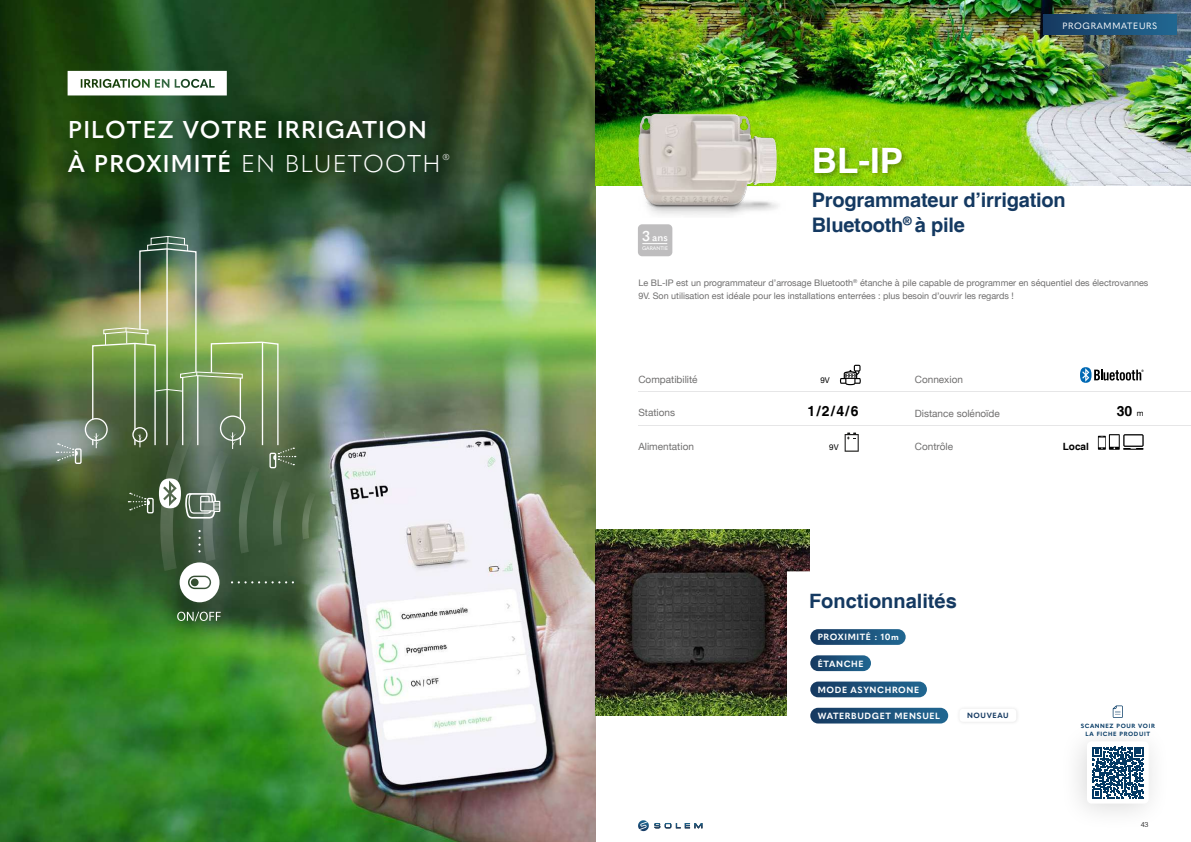
<style>
.page{position:relative;width:1191px;height:842px;background:#fff}
.page>*{position:absolute;margin:0;border:0;box-sizing:border-box;transform-origin:0 0}
.t1{font:700 35px "Helvetica";color:#fff}
.t2{font:600 24px/34px "Quasimoda";letter-spacing:.05em;color:#fff}
.t3{font:700 20px/24px "Helvetica";letter-spacing:-.01em;color:#143961}
.t4{font:700 14px "Helvetica";color:#000}
.t5{font:600 10.3px "Quasimoda";color:#fff}
.t6{font:10px "Helvetica Neue";color:#706f6f}
.t7{font:700 10px "Helvetica";color:#000}
.t8{font:9px/13px "Helvetica Neue";color:#706f6f}
.t9{font:9px "Quasimoda";letter-spacing:.075em;color:#fff}
.t10{font:700 8.9px "Quasimoda";letter-spacing:.07em;color:#fff}
.t11{font:8px "Helvetica Neue";color:#000}
.t12{font:700 7.5px "Quasimoda";letter-spacing:.075em;color:#143961}
.t13{font:300 7px "Helvetica";color:#000}
.t14{font:700 6px/7.2px "Quasimoda";letter-spacing:.1em;color:#043964;text-align:center}
.t15{font:500 5.2px "Quasimoda";color:#fff}
.s1{font-weight:300}
.s2{font-size:14.1px}
</style>
<div class="page">
<svg style="left:638px;top:820px;width:64px;height:11px"></svg>
<img style="left:0;top:0;width:595px;height:842px">
<div style="left:58px;top:109px;width:401px;height:74px;background:#000;opacity:.2"></div>
<img style="left:595px;top:0;width:596px;height:185px">
<hr style="left:638px;top:425px;width:184px;height:1px;background:#e6e6e7">
<hr style="left:638px;top:391px;width:184px;height:1px;background:#e6e6e7">
<hr style="left:822px;top:425px;width:369px;height:1px;background:#e6e6e7">
<hr style="left:822px;top:391px;width:369px;height:1px;background:#e6e6e7">
<svg style="left:1080px;top:367px;width:63px;height:16px"></svg>
<svg style="left:1098px;top:434px;width:45px;height:16px"></svg>
<img style="left:630px;top:115px;width:155px;height:100px">
<svg style="left:840px;top:365px;width:21px;height:20px"></svg>
<svg style="left:1092px;top:747px;width:51px;height:51px"></svg>
<svg style="left:1112px;top:705px;width:10px;height:13px"></svg>
<svg style="left:844px;top:433px;width:14px;height:19px"></svg>
<div style="left:1043px;top:14px;width:133px;height:21px;background:linear-gradient(to right,#173a61,#216892)"></div>
<img style="left:56px;top:236px;width:270px;height:387px">
<svg style="left:68px;top:71px;width:159px;height:24px"></svg>
<img style="left:595px;top:530px;width:215px;height:185px">
<svg style="left:776px;top:560px;width:173px;height:164px"></svg>
<div style="left:810px;top:681px;width:117px;height:16px;background:linear-gradient(to right,#183b62,#226893);border-radius:8px"></div>
<svg style="left:810px;top:708px;width:138px;height:15px;background:#1c5179"></svg>
<div style="left:810px;top:629px;width:95px;height:16px;background:linear-gradient(to right,#193c62,#206791);border-radius:8px"></div>
<div style="left:638px;top:224px;width:34px;height:32px;background:#bebdbe;border-radius:4px"></div>
<svg style="left:642px;top:243px;width:25px;height:1px"></svg>
<div style="left:810px;top:144px;width:99px;height:36px;background:#000;opacity:.39"></div>
<div style="left:955px;top:705px;width:65px;height:20px;background:#f9f9f9"></div>
<div style="left:959px;top:709px;width:57px;height:13px;background:#fff;border-radius:4px"></div>
<div style="left:810px;top:655px;width:61px;height:16px;background:linear-gradient(to right,#1a3c63,#226892);border-radius:8px"></div>
<h2 class="t2" style="left:68px;top:110px;width:383px">PILOTEZ VOTRE IRRIGATION<br>À PROXIMITÉ <span class="s1">EN BLUETOOTH</span><sup>®</sup></h2>
<p class="t5" style="left:642px;top:229px;width:27px"><span class="s2">3</span> ans</p>
<p class="t15" style="left:642px;top:244px;width:27px">GARANTIE</p>
<h1 class="t1" style="left:811px;top:139px;width:93px">BL-IP</h1>
<p class="t9" style="left:1062px;top:19px;width:96px">PROGRAMMATEURS</p>
<h3 class="t3" style="left:811px;top:189px;width:255px">Programmateur d’irrigation<br>Bluetooth<sup>®</sup> à pile</h3>
<p class="t8" style="left:638px;top:276px;width:511px">Le BL-IP est un programmateur d’arrosage Bluetooth<sup>®</sup> étanche à pile capable de programmer en séquentiel des électrovannes<br>9V. Son utilisation est idéale pour les installations enterrées : plus besoin d’ouvrir les regards !</p>
<p class="t6" style="left:638px;top:372px;width:61px">Compatibilité</p>
<p class="t11" style="left:820px;top:374px;width:11px">9V</p>
<p class="t6" style="left:914px;top:372px;width:50px">Connexion</p>
<p class="t6" style="left:638px;top:405px;width:38px">Stations</p>
<h3 class="t4" style="left:807px;top:403px;width:53px">1/2/4/6</h3>
<p class="t6" style="left:914px;top:406px;width:87px">Distance solénoïde</p>
<h3 class="t4" style="left:1116px;top:403px;width:17px">30</h3>
<p class="t11" style="left:1136px;top:408px;width:8px">m</p>
<p class="t6" style="left:638px;top:439px;width:57px">Alimentation</p>
<p class="t11" style="left:829px;top:441px;width:11px">9V</p>
<p class="t6" style="left:914px;top:439px;width:40px">Contrôle</p>
<p class="t7" style="left:1062px;top:440px;width:28px">Local</p>
<h3 class="t3" style="left:809px;top:590px;width:149px">Fonctionnalités</h3>
<p class="t10" style="left:818px;top:630px;width:83px">PROXIMITÉ : 10m</p>
<p class="t10" style="left:818px;top:656px;width:47px">ÉTANCHE</p>
<p class="t10" style="left:818px;top:683px;width:103px">MODE ASYNCHRONE</p>
<p class="t10" style="left:818px;top:709px;width:124px">WATERBUDGET MENSUEL</p>
<p class="t12" style="left:967px;top:710px;width:43px">NOUVEAU</p>
<p class="t14" style="left:1080px;top:722px;width:76px">SCANNEZ POUR VOIR<br>LA FICHE PRODUIT</p>
<p class="t13" style="left:1140px;top:820px;width:9px">43</p>
</div>
